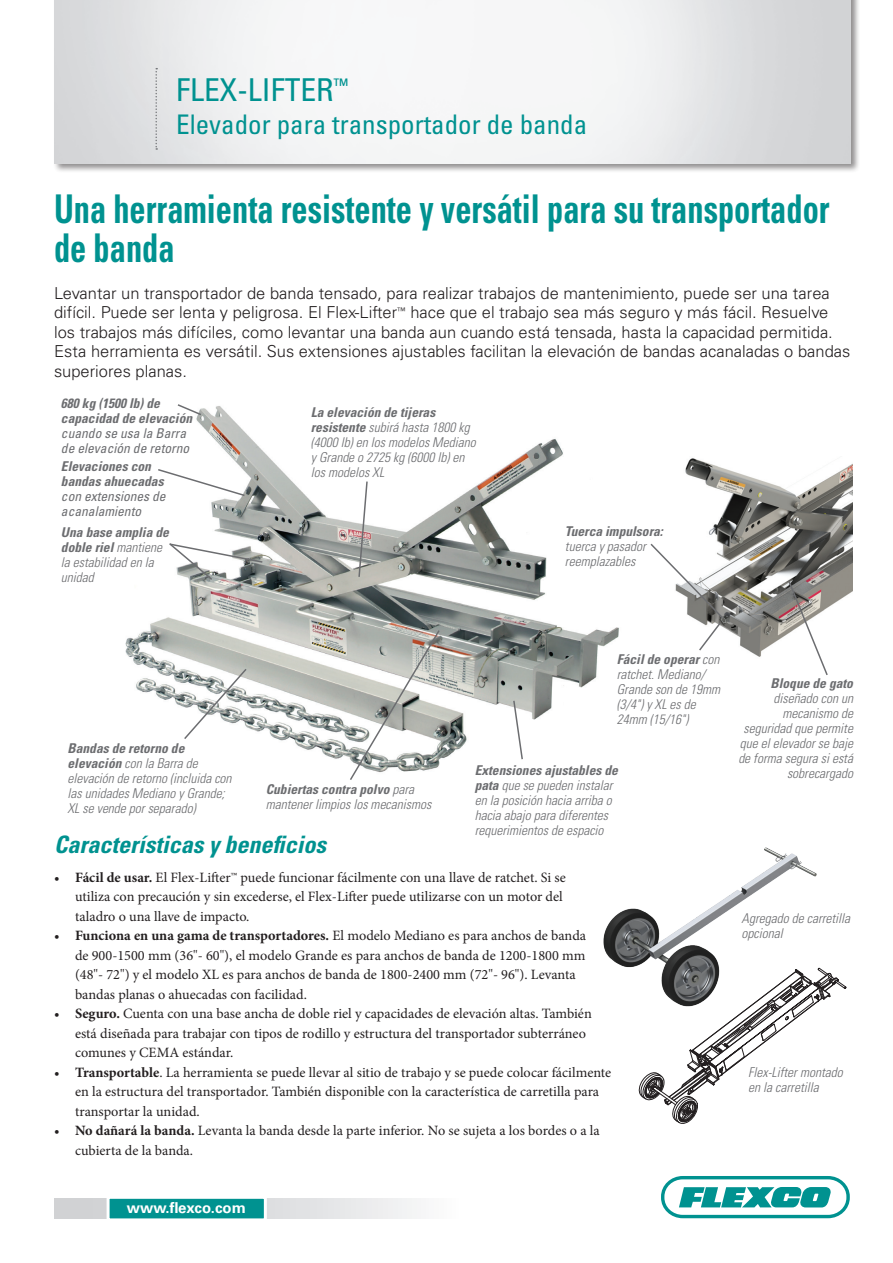
<style>
.page{position:relative;width:893px;height:1263px;background:#fff}
.page>*{position:absolute;margin:0;border:0;box-sizing:border-box;transform-origin:0 0}
.BODY_COPY_main_hdr{font:700 condensed 39.6px/39px "Univers LT Std";color:#009290;scale:.82 1}
.t1{font:condensed 31.5px "Univers LT Std";color:#009290}
.product_descriptor{font:condensed 27px "Univers LT Std";color:#009290}
.sub_hdr{font:italic 700 condensed 24px "Univers LT Std";color:#009290}
.t2{font:300 16.5px/19.5px "Univers LT Std";color:#231f20}
.t3{font:700 15.6px "Univers LT Std";color:#fff}
.t4{font:700 15px "Univers LT Std";color:#fff}
.t5{font:14.25px/19.5px "Minion Pro";color:#231f20}
.t6{font:italic 300 condensed 13.5px/15px "Univers LT Std";color:#6c6d70}
.t7{font:italic condensed 13.5px/15px "Univers LT Std";color:#6c6d70}
.t8{font:italic 700 condensed 13.5px/15px "Univers LT Std";color:#6c6d70}
.s1{font-weight:700}
.s2{font-weight:400}
</style>
<div class="page">
<div style="left:53px;top:0;width:808px;height:174px;background:#231f20;opacity:.5"></div>
<img style="left:54px;top:0;width:796px;height:164px">
<svg style="left:661px;top:1176px;width:189px;height:42px"></svg>
<svg style="left:54px;top:1199px;width:363px;height:19px"></svg>
<div style="left:107px;top:1196px;width:160px;height:25px;background:#009290;border:3px solid #fff"></div>
<svg style="left:155px;top:68px;width:2px;height:82px"></svg>
<img style="left:685px;top:458px;width:168px;height:199px">
<img style="left:125px;top:406px;width:494px;height:353px">
<svg style="left:183px;top:667px;width:65px;height:74px"></svg>
<svg style="left:156px;top:468px;width:90px;height:29px"></svg>
<svg style="left:357px;top:480px;width:12px;height:98px"></svg>
<svg style="left:512px;top:699px;width:12px;height:61px"></svg>
<svg style="left:638px;top:968px;width:209px;height:156px"></svg>
<svg style="left:176px;top:404px;width:27px;height:13px"></svg>
<svg style="left:348px;top:628px;width:93px;height:152px"></svg>
<svg style="left:167px;top:541px;width:97px;height:40px"></svg>
<svg style="left:650px;top:542px;width:74px;height:110px"></svg>
<svg style="left:787px;top:580px;width:42px;height:95px"></svg>
<img style="left:603px;top:847px;width:216px;height:161px">
<p class="t1" style="left:176px;top:70px;width:173px">FLEX-LIFTER<sup>™</sup></p>
<p class="product_descriptor" style="left:176px;top:108px;width:412px">Elevador para transportador de banda</p>
<p class="BODY_COPY_main_hdr" style="left:54px;top:189px;width:947px">Una herramienta resistente y versátil para su transportador de banda</p>
<p class="t2" style="left:54px;top:283px;width:798px">Levantar un transportador de banda tensado, para realizar trabajos de mantenimiento, puede ser una tarea difícil. Puede ser lenta y peligrosa. El Flex-Lifter<sup>™</sup> hace que el trabajo sea más seguro y más fácil. Resuelve los trabajos más difíciles, como levantar una banda aun cuando está tensada, hasta la capacidad permitida.<br>Esta herramienta es versátil. Sus extensiones ajustables facilitan la elevación de bandas acanaladas o bandas superiores planas.</p>
<p class="t7" style="left:61px;top:396px;width:133px"><span class="s1">680 kg (1500 lb) de capacidad de elevación </span>cuando se usa la Barra de elevación de retorno</p>
<p class="t8" style="left:61px;top:459px;width:106px">Elevaciones con bandas ahuecadas <span class="s2">con extensiones de acanalamiento</span></p>
<p class="t6" style="left:311px;top:404px;width:166px"><span class="s1">La elevación de tijeras resistente</span> subirá hasta 1800 kg (4000 lb) en los modelos Mediano y Grande o 2725 kg (6000 lb) en los modelos XL</p>
<p class="t6" style="left:61px;top:525px;width:109px"><span class="s1">Una base amplia de doble riel</span> mantiene la estabilidad en la unidad</p>
<p class="t6" style="left:565px;top:523px;width:99px"><span class="s1">Tuerca impulsora: </span>tuerca y pasador reemplazables</p>
<p class="t6" style="left:617px;top:652px;width:105px"><span class="s1">Fácil de operar</span> con ratchet. Mediano/<br>Grande son de 19mm (3/4") y XL es de<br>24mm (15/16")</p>
<p class="t6" style="left:68px;top:741px;width:166px"><span class="s1">Bandas de retorno de elevación</span> con la Barra de elevación de retorno (incluida con las unidades Mediano y Grande;<br>XL se vende por separado)</p>
<p class="t6" style="left:475px;top:763px;width:145px"><span class="s1">Extensiones ajustables de pata</span> que se pueden instalar en la posición hacia arriba o hacia abajo para diferentes requerimientos de espacio</p>
<p class="t6" style="left:266px;top:782px;width:167px"><span class="s1">Cubiertas contra polvo</span> para mantener limpios los mecanismos</p>
<p class="sub_hdr" style="left:54px;top:829px;width:273px">Características y beneficios</p>
<p class="t5" style="left:75px;top:867px;width:492px;text-indent:-21px">• <span class="s1">Fácil de usar.</span> El Flex-Lifter™ puede funcionar fácilmente con una llave de ratchet. Si se utiliza con precaución y sin excederse, el Flex-Lifter puede utilizarse con un motor del taladro o una llave de impacto.</p>
<p class="t5" style="left:75px;top:926px;width:513px;text-indent:-21px">• <span class="s1">Funciona en una gama de transportadores.</span> El modelo Mediano es para anchos de banda de 900-1500 mm (36"- 60"), el modelo Grande es para anchos de banda de 1200-1800 mm (48"- 72") y el modelo XL es para anchos de banda de 1800-2400 mm (72"- 96"). Levanta bandas planas o ahuecadas con facilidad.</p>
<p class="t5" style="left:75px;top:1004px;width:518px;text-indent:-21px">• <span class="s1">Seguro.</span> Cuenta con una base ancha de doble riel y capacidades de elevación altas. También está diseñada para trabajar con tipos de rodillo y estructura del transportador subterráneo comunes y CEMA estándar.</p>
<p class="t5" style="left:75px;top:1062px;width:538px;text-indent:-21px">• <span class="s1">Transportable</span>. La herramienta se puede llevar al sitio de trabajo y se puede colocar fácilmente en la estructura del transportador. También disponible con la característica de carretilla para transportar la unidad.</p>
<p class="t5" style="left:75px;top:1121px;width:526px;text-indent:-21px">• <span class="s1">No dañará la banda.</span> Levanta la banda desde la parte inferior. No se sujeta a los bordes o a la cubierta de la banda.</p>
<p class="t6" style="left:738px;top:676px;width:116px;text-align:right"><span class="s1">Bloque de gato </span>diseñado con un mecanismo de seguridad que permite que el elevador se baje de forma segura si está sobrecargado</p>
<p class="t6" style="left:741px;top:911px;width:110px">Agregado de carretilla opcional</p>
<p class="t6" style="left:748px;top:1065px;width:96px">Flex-Lifter montado en la carretilla</p>
<p class="t4" style="left:127px;top:1198px;width:121px">www.flexco.com</p>
<p class="t3" style="left:113px;top:1199px;width:126px">w w.flexco.com</p>
</div>
